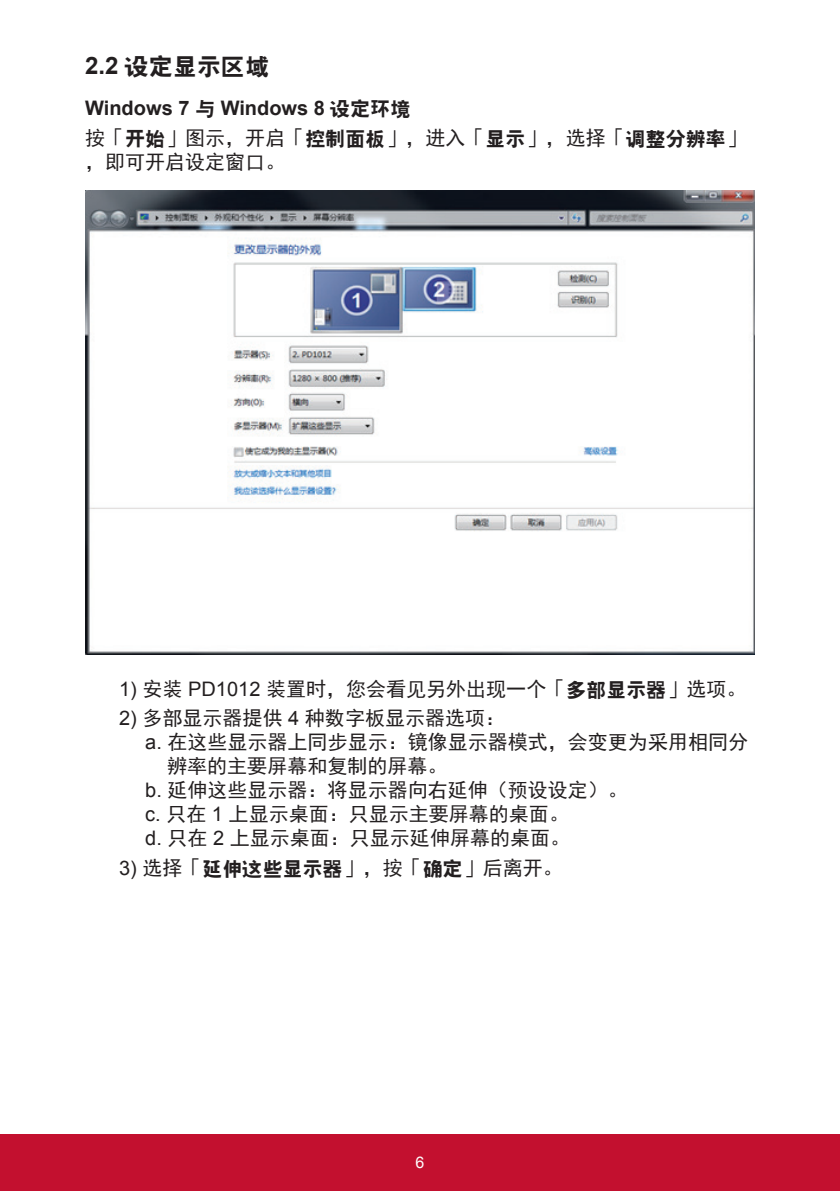
<style>
.page{position:relative;width:840px;height:1191px;background:#fff}
.page>*{position:absolute;margin:0;border:0;box-sizing:border-box;transform-origin:0 0}
.t1{font:24px "RS Cu Hei";color:#231f20}
.t2{font:20px/24px "Sim Hei";color:#231f20}
.t3{font:700 20px "Arial";color:#231f20}
.t4{font:16px "Arial";color:#fff}
.s1{font-family:"Arial";font-weight:700}
.s2{font-family:"RS Cu Hei";font-weight:400}
.s3{font-family:"RS Cu Hei"}
.s4{font-family:"Arial"}
</style>
<div class="page">
<div style="left:0;top:1134px;width:839px;height:57px;background:#c3102f"></div>
<img style="left:86px;top:191px;width:668px;height:463px">
<p class="t1" style="left:85px;top:55px;width:186px"><span class="s1">2.2</span> 设定显示区域</p>
<p class="t3" style="left:85px;top:95px;width:327px">Windows 7 <span class="s2">与</span> Windows 8 <span class="s2">设定环境</span></p>
<p class="t2" style="left:85px;top:126px;width:662px">按「<span class="s3">开始</span>」图示，开启「<span class="s3">控制面板</span>」，进入「<span class="s3">显示</span>」，选择「<span class="s3">调整分辨率</span>」，即可开启设定窗口。</p>
<p class="t2" style="left:119px;top:676px;width:628px"><span class="s4">1)</span> 安装 <span class="s4">PD1012</span> 装置时，您会看见另外出现一个「<span class="s3">多部显示器</span>」选项。</p>
<p class="t2" style="left:119px;top:706px;width:387px"><span class="s4">2)</span> 多部显示器提供 <span class="s4">4</span> 种数字板显示器选项：</p>
<p class="t2" style="left:145px;top:730px;width:604px"><span class="s4">a.</span> 在这些显示器上同步显示：镜像显示器模式，会变更为采用相同分</p>
<p class="t2" style="left:167px;top:754px;width:281px">辨率的主要屏幕和复制的屏幕。</p>
<p class="t2" style="left:145px;top:778px;width:484px"><span class="s4">b.</span> 延伸这些显示器：将显示器向右延伸（预设设定）。</p>
<p class="t2" style="left:145px;top:802px;width:425px"><span class="s4">c.</span> 只在 <span class="s4">1</span> 上显示桌面：只显示主要屏幕的桌面。</p>
<p class="t2" style="left:145px;top:826px;width:426px"><span class="s4">d.</span> 只在 <span class="s4">2</span> 上显示桌面：只显示延伸屏幕的桌面。</p>
<p class="t2" style="left:119px;top:856px;width:445px"><span class="s4">3)</span> 选择「<span class="s3">延伸这些显示器</span>」，按「<span class="s3">确定</span>」后离开。</p>
<p class="t4" style="left:415px;top:1152px;width:10px">6</p>
</div>
